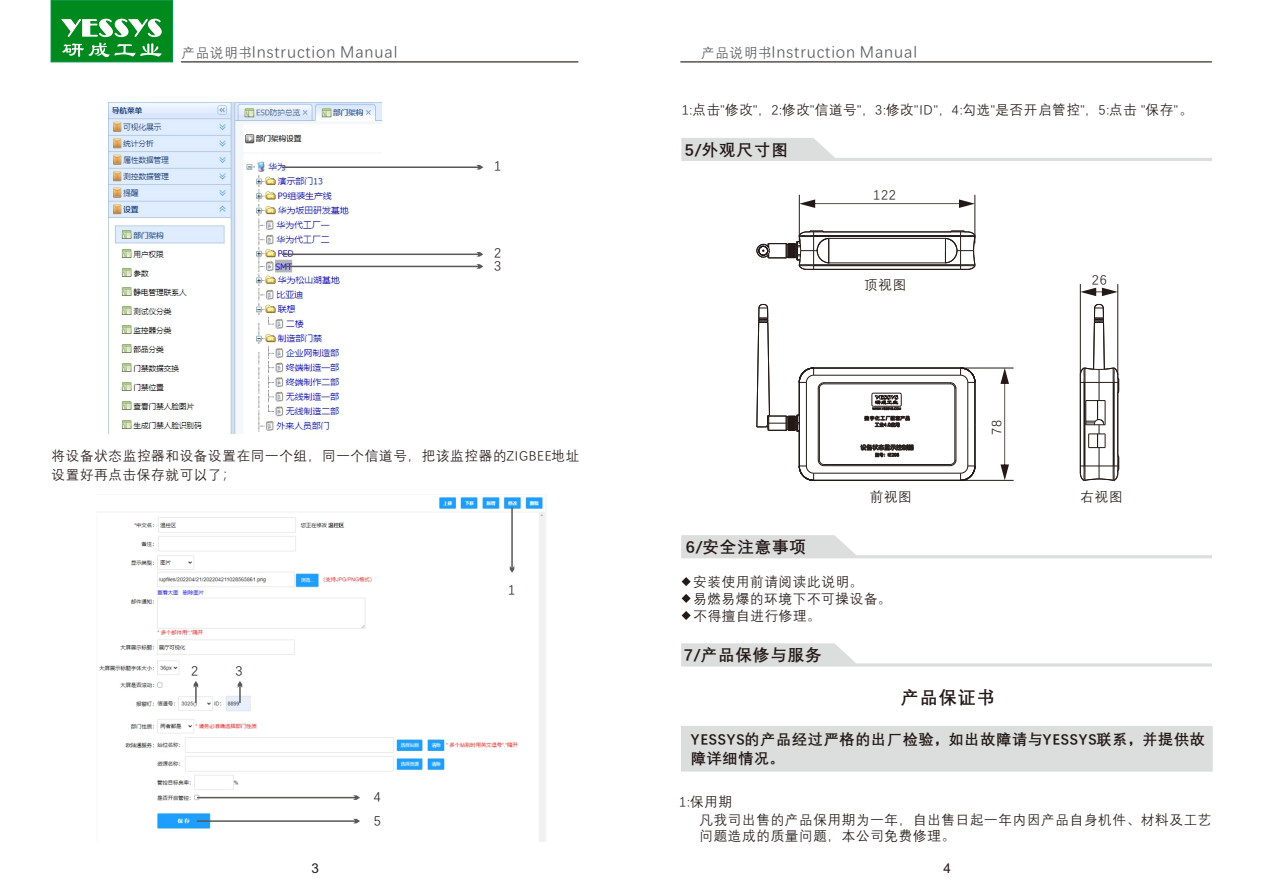
<style>
.page{position:relative;width:1263px;height:893px;background:#fff}
.page>*{position:absolute;margin:0;border:0;box-sizing:border-box;transform-origin:0 0}
.t1{font:700 18px "Dengxian";letter-spacing:.055em;color:#231916}
.t2{font:16.5px "Dengxian";letter-spacing:.055em;color:#595857}
.t3{font:700 16.5px "Dengxian";letter-spacing:.055em;color:#231916}
.t4{font:700 15px/18.8px "Dengxian";letter-spacing:.055em;color:#231916}
.t5{font:13.5px/17px "Dengxian";letter-spacing:.055em;color:#231916}
.t6{font:13.5px "Arial";color:#231916}
.s1{font-size:13.5px}
</style>
<div class="page">
<svg style="left:50px;top:0;width:123px;height:63px;background:#309f49"></svg>
<hr style="left:680px;top:61px;width:532px;height:1px;background:#231916">
<hr style="left:181px;top:61px;width:397px;height:1px;background:#231916">
<hr style="left:1117px;top:284px;width:1px;height:91px;background:#231916">
<hr style="left:1080px;top:284px;width:1px;height:91px;background:#231916">
<svg style="left:1080px;top:288px;width:38px;height:8px"></svg>
<hr style="left:960px;top:480px;width:54px;height:1px;background:#231916">
<hr style="left:960px;top:368px;width:54px;height:1px;background:#231916">
<svg style="left:1000px;top:368px;width:9px;height:112px"></svg>
<hr style="left:974px;top:195px;width:1px;height:48px;background:#231916">
<hr style="left:799px;top:195px;width:1px;height:49px;background:#231916">
<svg style="left:799px;top:199px;width:176px;height:9px"></svg>
<svg style="left:756px;top:304px;width:220px;height:177px"></svg>
<svg style="left:1079px;top:304px;width:41px;height:177px"></svg>
<svg style="left:756px;top:230px;width:220px;height:40px"></svg>
<img style="left:108px;top:103px;width:274px;height:330px">
<svg style="left:282px;top:165px;width:201px;height:4px"></svg>
<svg style="left:282px;top:252px;width:201px;height:5px"></svg>
<svg style="left:282px;top:264px;width:201px;height:5px"></svg>
<img style="left:99px;top:497px;width:447px;height:345px">
<svg style="left:510px;top:507px;width:4px;height:66px"></svg>
<svg style="left:197px;top:795px;width:163px;height:5px"></svg>
<svg style="left:194px;top:681px;width:4px;height:22px"></svg>
<svg style="left:197px;top:819px;width:163px;height:4px"></svg>
<svg style="left:238px;top:681px;width:4px;height:22px"></svg>
<svg style="left:681px;top:138px;width:531px;height:23px"></svg>
<svg style="left:681px;top:643px;width:531px;height:24px"></svg>
<svg style="left:681px;top:535px;width:531px;height:24px"></svg>
<svg style="left:682px;top:577px;width:9px;height:9px"></svg>
<svg style="left:682px;top:594px;width:9px;height:9px"></svg>
<svg style="left:682px;top:611px;width:9px;height:9px"></svg>
<div style="left:681px;top:726px;width:532px;height:46px;background:#dcdddd"></div>
<p class="t2" style="left:181px;top:44px;width:217px"><span class="s1">产品说明书</span>Instruction Manual</p>
<p class="t2" style="left:701px;top:44px;width:217px"><span class="s1">产品说明书</span>Instruction Manual</p>
<p class="t5" style="left:494px;top:158px;width:9px">1</p>
<p class="t5" style="left:494px;top:247px;width:9px;line-height:12.1px">2<br>3</p>
<p class="t5" style="left:52px;top:447px;width:529px;line-height:19px">将设备状态监控器和设备设置在同一个组，同一个信道号，把该监控器的ZIGBEE地址设置好再点击保存就可以了；</p>
<p class="t5" style="left:191px;top:663px;width:9px">2</p>
<p class="t5" style="left:235px;top:663px;width:9px">3</p>
<p class="t5" style="left:374px;top:789px;width:9px">4</p>
<p class="t5" style="left:374px;top:812px;width:9px">5</p>
<p class="t5" style="left:508px;top:581px;width:9px">1</p>
<p class="t5" style="left:682px;top:102px;width:512px">1:点击"修改"，2:修改"信道号"，3:修改"ID"，4:勾选"是否开启管控"，5:点击 "保存"。</p>
<p class="t3" style="left:685px;top:141px;width:105px">5/外观尺寸图</p>
<p class="t5" style="left:873px;top:187px;width:24px">122</p>
<p class="t5" style="left:864px;top:276px;width:43px">顶视图</p>
<p class="t5" style="left:988px;top:435px;width:16px;rotate:-90deg">78</p>
<p class="t5" style="left:1092px;top:272px;width:16px">26</p>
<p class="t5" style="left:870px;top:489px;width:43px">前视图</p>
<p class="t5" style="left:1080px;top:489px;width:43px">右视图</p>
<p class="t3" style="left:686px;top:539px;width:122px">6/安全注意事项</p>
<p class="t5" style="left:693px;top:573px;width:199px">安装使用前请阅读此说明。<br>易燃易爆的环境下不可操设备。不得擅自进行修理。</p>
<p class="t3" style="left:684px;top:647px;width:139px">7/产品保修与服务</p>
<h1 class="t1" style="left:901px;top:688px;width:95px">产品保证书</h1>
<p class="t4" style="left:691px;top:730px;width:515px">YESSYS的产品经过严格的出厂检验，如出故障请与YESSYS联系，并提供故障详细情况。</p>
<p class="t5" style="left:699px;top:793px;width:513px;text-indent:-20px">1:保用期<br>凡我司出售的产品保用期为一年，自出售日起一年内因产品自身机件、材料及工艺问题造成的质量问题，本公司免费修理。</p>
<p class="t6" style="left:312px;top:863px;width:9px">3</p>
<p class="t6" style="left:943px;top:863px;width:9px">4</p>
</div>
